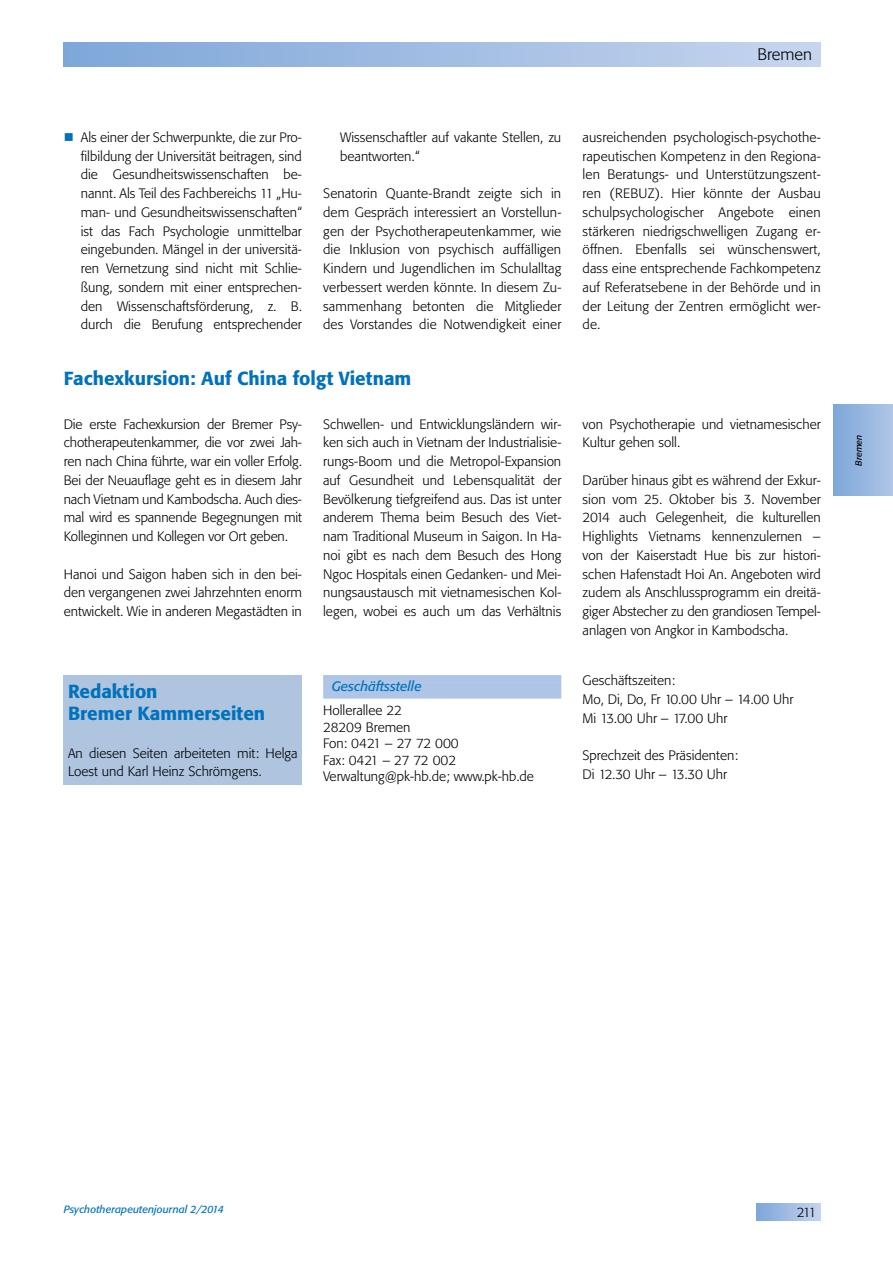
<style>
.page{position:relative;width:893px;height:1263px;background:#fff}
.page>*{position:absolute;margin:0;border:0;box-sizing:border-box;transform-origin:0 0}
.t1{font:500 18.75px/21.8px "Tn T Form BSK";color:#0072bc}
.t2{font:300 16.5px "Tn T Form BSK";color:#000}
.t3{font:300 13.5px/18.8px "Tn T Form BSK";color:#000;text-align:justify}
.t4{font:italic 13.5px "Tn T Form BSK";color:#0072bc}
.t5{font:italic 10.5px "Tn T Form BSK";color:#0072bc}
.t6{font:italic 9px "Tn T Form BSK";color:#000}
</style>
<div class="page">
<div style="left:64px;top:43px;width:757px;height:24px;background:linear-gradient(to right,#7da7d8,#c6d5ee)"></div>
<div style="left:757px;top:1203px;width:64px;height:17px;background:linear-gradient(to right,#7da7d8,#c5d4ed)"></div>
<div style="left:833px;top:405px;width:60px;height:90px;background:linear-gradient(to right,#7da7d9,#aec5e7)"></div>
<div style="left:64px;top:675px;width:238px;height:110px;background:#afc5df"></div>
<div style="left:323px;top:675px;width:238px;height:7px;background:#aec5e7"></div>
<div style="left:323px;top:682px;width:238px;height:17px;background:#aec5e7"></div>
<p class="t2" style="left:757px;top:44px;width:56px">Bremen</p>
<p class="t3" style="left:81px;top:128px;width:223px">Als einer der Schwerpunkte, die zur Pro&shy;filbildung der Universität beitragen, sind die Gesundheitswissenschaften be&shy;nannt. Als Teil des Fachbereichs 11 „Hu&shy;man- und Gesundheitswissenschaften“ ist das Fach Psychologie unmittelbar eingebunden. Mängel in der universitä&shy;ren Vernetzung sind nicht mit Schlie&shy;ßung, sondern mit einer entsprechen&shy;den Wissenschaftsförderung, z. B. durch die Berufung entsprechender</p>
<p class="t3" style="left:340px;top:128px;width:223px">Wissenschaftler auf vakante Stellen, zu beantworten.“</p>
<p class="t3" style="left:323px;top:184px;width:240px">Senatorin Quante-Brandt zeigte sich in dem Gespräch interessiert an Vorstellun&shy;gen der Psychotherapeutenkammer, wie die Inklusion von psychisch auffälligen Kindern und Jugendlichen im Schulalltag verbessert werden könnte. In diesem Zu&shy;sammenhang betonten die Mitglieder des Vorstandes die Notwendigkeit einer</p>
<p class="t3" style="left:583px;top:128px;width:240px">ausreichenden psychologisch-psychothe&shy;rapeutischen Kompetenz in den Regiona&shy;len Beratungs- und Unterstützungszent&shy;ren (REBUZ). Hier könnte der Ausbau schulpsychologischer Angebote einen stärkeren niedrigschwelligen Zugang er&shy;öffnen. Ebenfalls sei wünschenswert, dass eine entsprechende Fachkompetenz auf Referatsebene in der Behörde und in der Leitung der Zentren ermöglicht wer&shy;de.</p>
<h1 class="t1" style="left:64px;top:367px;width:349px">Fachexkursion: Auf China folgt Vietnam</h1>
<p class="t3" style="left:64px;top:415px;width:240px">Die erste Fachexkursion der Bremer Psy&shy;chotherapeutenkammer, die vor zwei Jah&shy;ren nach China führte, war ein voller Erfolg.<br>Bei der Neuauflage geht es in diesem Jahr nach Vietnam und Kambodscha. Auch dies&shy;mal wird es spannende Begegnungen mit Kolleginnen und Kollegen vor Ort geben.</p>
<p class="t3" style="left:64px;top:565px;width:240px">Hanoi und Saigon haben sich in den bei&shy;den vergangenen zwei Jahrzehnten enorm entwickelt. Wie in anderen Megastädten in</p>
<p class="t3" style="left:323px;top:415px;width:240px">Schwellen- und Entwicklungsländern wir&shy;ken sich auch in Vietnam der Industrialisie&shy;rungs-Boom und die Metropol-Expansion auf Gesundheit und Lebensqualität der Bevölkerung tiefgreifend aus. Das ist unter anderem Thema beim Besuch des Viet&shy;nam Traditional Museum in Saigon. In Ha&shy;noi gibt es nach dem Besuch des Hong Ngoc Hospitals einen Gedanken- und Mei&shy;nungsaustausch mit vietnamesischen Kol&shy;legen, wobei es auch um das Verhältnis</p>
<p class="t3" style="left:583px;top:415px;width:240px">von Psychotherapie und vietnamesischer<br>Kultur gehen soll.</p>
<p class="t3" style="left:583px;top:471px;width:240px">Darüber hinaus gibt es während der Exkur&shy;sion vom 25. Oktober bis 3. November 2014 auch Gelegenheit, die kulturellen Highlights Vietnams kennenzulernen – von der Kaiserstadt Hue bis zur histori&shy;schen Hafenstadt Hoi An. Angeboten wird zudem als Anschlussprogramm ein dreitä&shy;giger Abstecher zu den grandiosen Tempel&shy;anlagen von Angkor in Kambodscha.</p>
<h1 class="t1" style="left:68px;top:681px;width:199px">Redaktion<br>Bremer Kammerseiten</h1>
<p class="t3" style="left:68px;top:744px;width:231px">An diesen Seiten arbeiteten mit: Helga<br>Loest und Karl Heinz Schrömgens.</p>
<p class="t4" style="left:332px;top:678px;width:91px">Geschäftsstelle</p>
<p class="t3" style="left:323px;top:702px;width:212px;line-height:16.5px;text-align:left">Hollerallee 22<br>28209 Bremen<br>Fon: 0421 – 27 72 000<br>Fax: 0421 – 27 72 002<br>Verwaltung@pk-hb.de; www.pk-hb.de</p>
<p class="t3" style="left:583px;top:671px;width:212px;text-align:left">Geschäftszeiten:<br>Mo, Di, Do, Fr 10.00 Uhr – 14.00 Uhr<br>Mi 13.00 Uhr – 17.00 Uhr</p>
<p class="t3" style="left:583px;top:746px;width:157px">Sprechzeit des Präsidenten:<br>Di 12.30 Uhr – 13.30 Uhr</p>
<p class="t6" style="left:853px;top:466px;width:33px;rotate:-90deg">Bremen</p>
<p class="t5" style="left:64px;top:1203px;width:162px">Psychotherapeutenjournal 2/2014</p>
<p class="t3" style="left:797px;top:1202px;width:21px">211</p>
</div>
